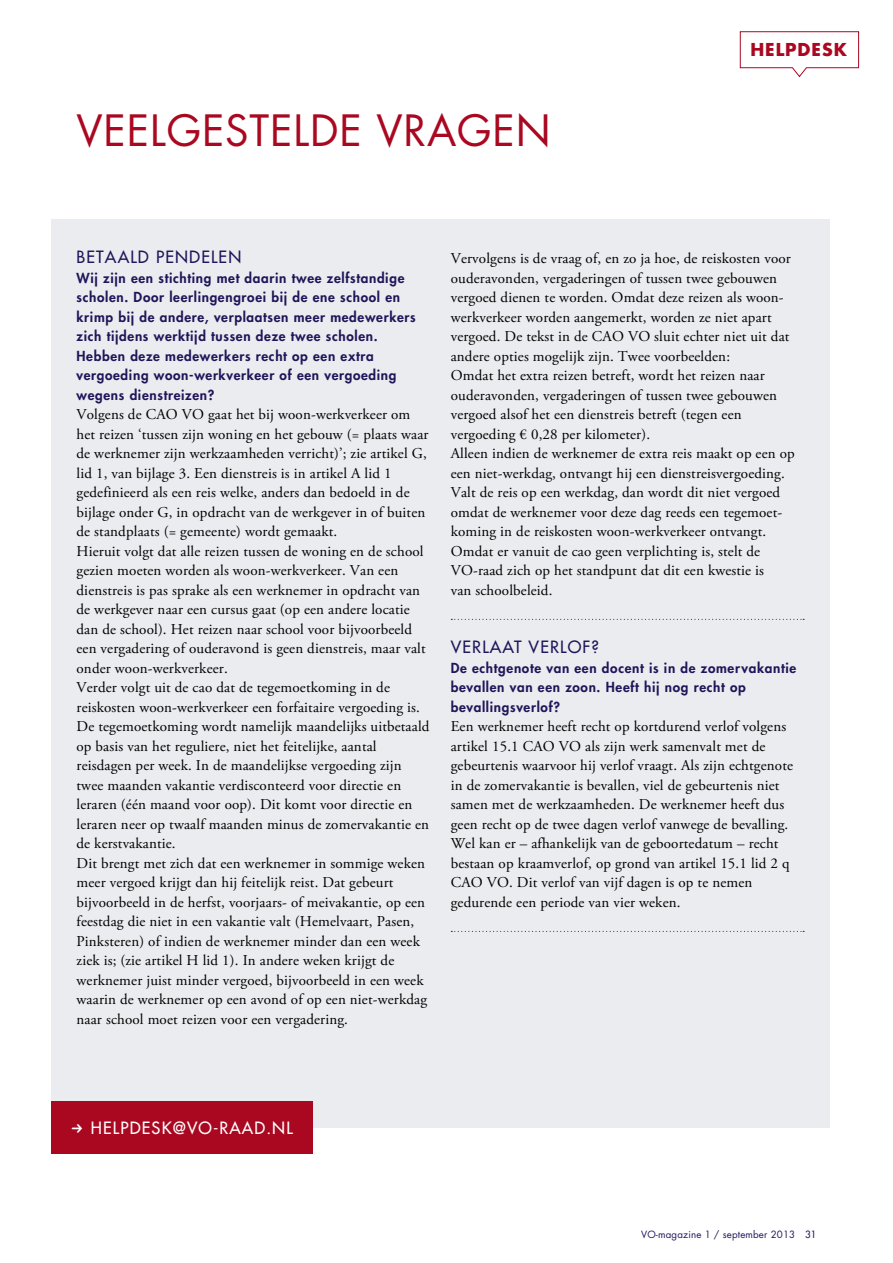
<style>
.page{position:relative;width:893px;height:1263px;background:#fff}
.page>*{position:absolute;margin:0;border:0;box-sizing:border-box;transform-origin:0 0}
.t1{font:42px "Futura LT";letter-spacing:.02em;color:#aa0821}
.t2{font:700 17.25px "Futura LT";letter-spacing:.055em;color:#aa0821}
.t3{font:16.5px "Futura LT";letter-spacing:.07em;color:#21155a}
.t4{font:16.5px "Futura LT";letter-spacing:.07em;color:#fff}
.t5{font:15px/19.5px "Adobe Garamond Pro";letter-spacing:.01em;color:#000}
.t6{font:800 13.5px/19.5px "Futura LT";letter-spacing:.05em;color:#21155a}
.t7{font:9.75px "Futura LT";letter-spacing:.015em;color:#21155a}
.s1{font-style:inherit}
</style>
<div class="page">
<div style="left:51px;top:219px;width:778px;height:909px;background:#ebecef"></div>
<svg style="left:451px;top:619px;width:353px;height:1px"></svg>
<svg style="left:451px;top:931px;width:353px;height:1px"></svg>
<div style="left:51px;top:1102px;width:261px;height:52px;background:#aa0821"></div>
<svg style="left:739px;top:31px;width:120px;height:47px"></svg>
<h1 class="t1" style="left:77px;top:104px;width:476px">VEELGESTELDE VRAGEN</h1>
<p class="t2" style="left:750px;top:38px;width:98px">HELPDESK</p>
<p class="t3" style="left:77px;top:246px;width:166px">BETAALD PENDELEN</p>
<p class="t6" style="left:77px;top:268px;width:341px">Wij zijn een stichting met daarin twee zelfstandige scholen. Door leerlingengroei bij de ene school en krimp bij de andere, verplaatsen meer medewerkers zich tijdens werktijd tussen deze twee scholen.<br>Hebben deze medewerkers recht op een extra vergoeding woon-werkverkeer of een vergoeding wegens dienstreizen?</p>
<p class="t5" style="left:77px;top:405px;width:354px">Volgens de CAO VO gaat het bij woon-werkverkeer om het reizen ‘tussen zijn woning en het gebouw (= plaats waar de werknemer zijn werkzaamheden verricht)’; zie artikel G, lid 1, van bijlage 3. Een dienstreis is in artikel A lid 1 gedefinieerd als een reis welke, anders dan bedoeld in de bijlage onder G, in opdracht van de werkgever in of buiten de standplaats (= gemeente) wordt gemaakt.<br>Hieruit volgt dat alle reizen tussen de woning en de school gezien moeten worden als woon-werkverkeer. Van een dienstreis is pas sprake als een werknemer in opdracht van de werkgever naar een cursus gaat (op een andere locatie dan de school). Het reizen naar school voor bijvoorbeeld een vergadering of ouderavond is geen dienstreis, maar valt onder woon-werkverkeer.<br>Verder volgt uit de cao dat de tegemoetkoming in de reiskosten woon-werkverkeer een forfaitaire vergoeding is.<br>De tegemoetkoming wordt namelijk maandelijks uitbetaald op basis van het reguliere, niet het feitelijke, aantal reisdagen per week. In de maandelijkse vergoeding zijn twee maanden vakantie verdisconteerd voor directie en leraren (één maand voor oop). Dit komt voor directie en leraren neer op twaalf maanden minus de zomervakantie en de kerstvakantie.<br>Dit brengt met zich dat een werknemer in sommige weken meer vergoed krijgt dan hij feitelijk reist. Dat gebeurt bijvoorbeeld in de herfst, voorjaars- of meivakantie, op een feestdag die niet in een vakantie valt (Hemelvaart, Pasen, Pinksteren) of indien de werknemer minder dan een week ziek is; (zie artikel H lid 1). In andere weken krijgt de werknemer juist minder vergoed, bijvoorbeeld in een week waarin de werknemer op een avond of op een niet-werkdag naar school moet reizen voor een vergadering.</p>
<p class="t5" style="left:451px;top:249px;width:346px">Vervolgens is de vraag of, en zo ja hoe, de reiskosten voor ouderavonden, vergaderingen of tussen twee gebouwen vergoed dienen te worden. Omdat deze reizen als woon&shy;werkverkeer worden aangemerkt, worden ze niet apart vergoed. De tekst in de CAO VO sluit echter niet uit dat andere opties mogelijk zijn. Twee voorbeelden:<br>Omdat het extra reizen betreft, wordt het reizen naar ouderavonden, vergaderingen of tussen twee gebouwen vergoed alsof het een dienstreis betreft (tegen een vergoeding € 0,28 per kilometer).<br>Alleen indien de werknemer de extra reis maakt op een op een niet-werkdag, ontvangt hij een dienstreisvergoeding.<br>Valt de reis op een werkdag, dan wordt dit niet vergoed omdat de werknemer voor deze dag reeds een tegemoet&shy;koming in de reiskosten woon-werkverkeer ontvangt.<br>Omdat er vanuit de cao geen verplichting is, stelt de VO‑raad zich op het standpunt dat dit een kwestie is<br>van schoolbeleid.</p>
<p class="t3" style="left:451px;top:636px;width:150px">VERLAAT VERLOF?</p>
<p class="t6" style="left:451px;top:658px;width:347px">De echtgenote van een docent is in de zomervakantie bevallen van een zoon. Heeft hij nog recht op bevallingsverlof?</p>
<p class="t5" style="left:451px;top:717px;width:344px">Een werknemer heeft recht op kortdurend verlof volgens artikel 15.1 CAO VO als zijn werk samenvalt met de gebeurtenis waarvoor hij verlof vraagt. Als zijn echtgenote in de zomervakantie is bevallen, viel de gebeurtenis niet samen met de werkzaamheden. De werknemer heeft dus geen recht op de twee dagen verlof vanwege de bevalling.<br>Wel kan er – afhankelijk van de geboortedatum – recht bestaan op kraamverlof, op grond van artikel 15.1 lid 2 q CAO VO. Dit verlof van vijf dagen is op te nemen gedurende een periode van vier weken.</p>
<p class="t4" style="left:91px;top:1117px;width:203px">HELPDESK@VO-RAAD.NL</p>
<p class="t7" style="left:641px;top:1228px;width:177px">VO-magazine 1 / september 2013 <span class="s1">31</span></p>
</div>
